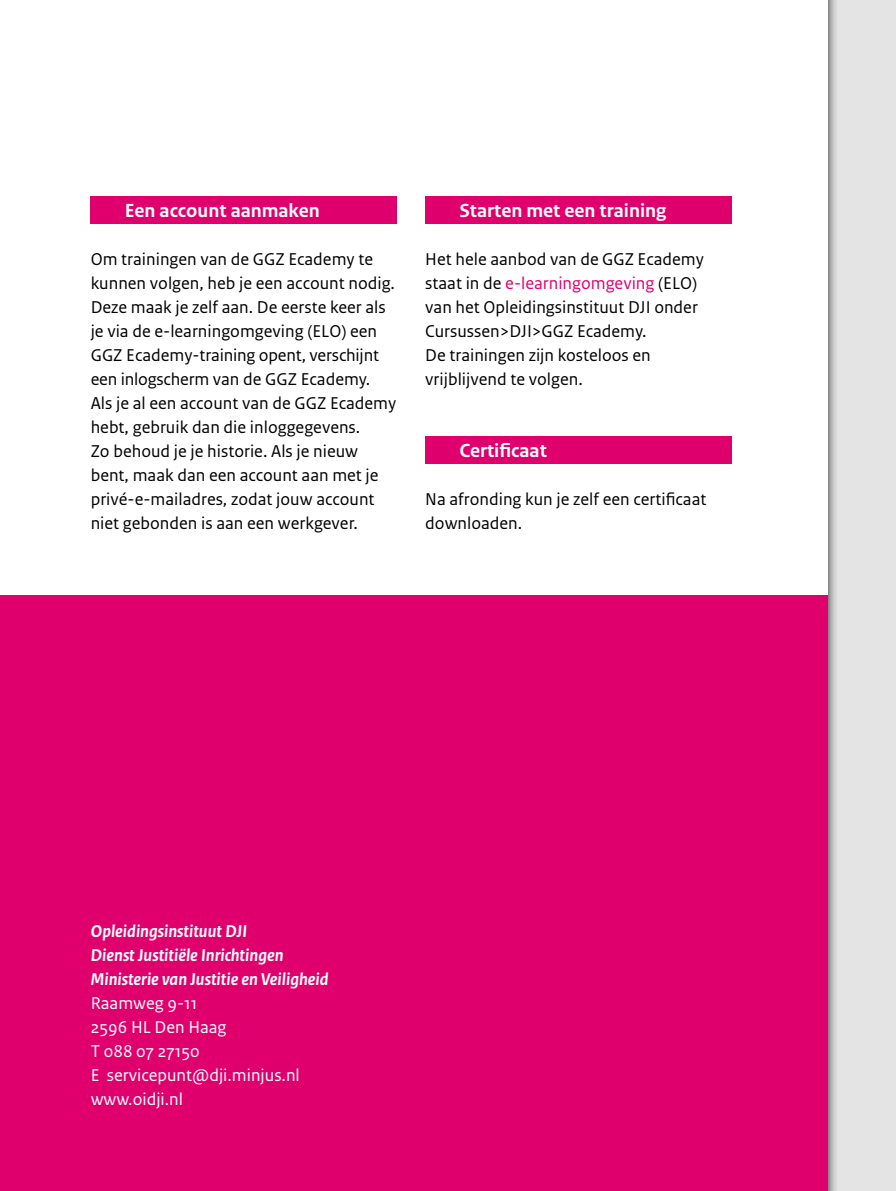
<style>
.page{position:relative;width:896px;height:1191px;background:#fff}
.page>*{position:absolute;margin:0;border:0;box-sizing:border-box;transform-origin:0 0}
.t1{font:700 20px "Rijksoverheid Sans Text";color:#fff}
.t2{font:18px/24px "Rijksoverheid Sans Text";color:#000}
.t3{font:italic 700 18px/24px "Rijksoverheid Sans Text";color:#fff}
.t4{font:18px/24px "Rijksoverheid Sans Text";color:#fff}
.s1{color:#e0006d}
</style>
<div class="page">
<div style="left:0;top:595px;width:839px;height:596px;background:#e0006d"></div>
<div style="left:91px;top:196px;width:306px;height:27px;background:#e0006d"></div>
<div style="left:809px;top:0;width:87px;height:1191px;background:#000;opacity:.75"></div>
<div style="left:425px;top:196px;width:306px;height:27px;background:#e0006d"></div>
<div style="left:425px;top:436px;width:306px;height:27px;background:#e0006d"></div>
<p class="t1" style="left:125px;top:199px;width:197px">Een account aanmaken</p>
<p class="t2" style="left:91px;top:247px;width:307px">Om trainingen van de GGZ Ecademy te kunnen volgen, heb je een account nodig.<br>Deze maak je zelf aan. De eerste keer als je via de e-learningomgeving (ELO) een GGZ Ecademy-training opent, verschijnt een inlogscherm van de GGZ Ecademy.<br>Als je al een account van de GGZ Ecademy hebt, gebruik dan die inloggegevens.<br>Zo behoud je je historie. Als je nieuw bent, maak dan een account aan met je privé-e-mailadres, zodat jouw account niet gebonden is aan een werkgever.</p>
<p class="t1" style="left:459px;top:199px;width:209px">Starten met een training</p>
<p class="t2" style="left:425px;top:247px;width:280px">Het hele aanbod van de GGZ Ecademy staat in de <span class="s1">e-learningomgeving</span> (ELO) van het Opleidingsinstituut DJI onder<br>Cursussen&gt;DJI&gt;GGZ Ecademy.<br>De trainingen zijn kosteloos en vrijblijvend te volgen.</p>
<p class="t1" style="left:459px;top:439px;width:89px">Certificaat</p>
<p class="t2" style="left:425px;top:487px;width:283px">Na afronding kun je zelf een certificaat downloaden.</p>
<p class="t3" style="left:91px;top:919px;width:239px">Opleidingsinstituut DJI<br>Dienst Justitiële Inrichtingen<br>Ministerie van Justitie en Veiligheid</p>
<p class="t4" style="left:91px;top:991px;width:211px">Raamweg 9-11<br>2596 HL Den Haag<br>T 088 07 27150<br>E servicepunt@dji.minjus.nl www.oidji.nl</p>
</div>
